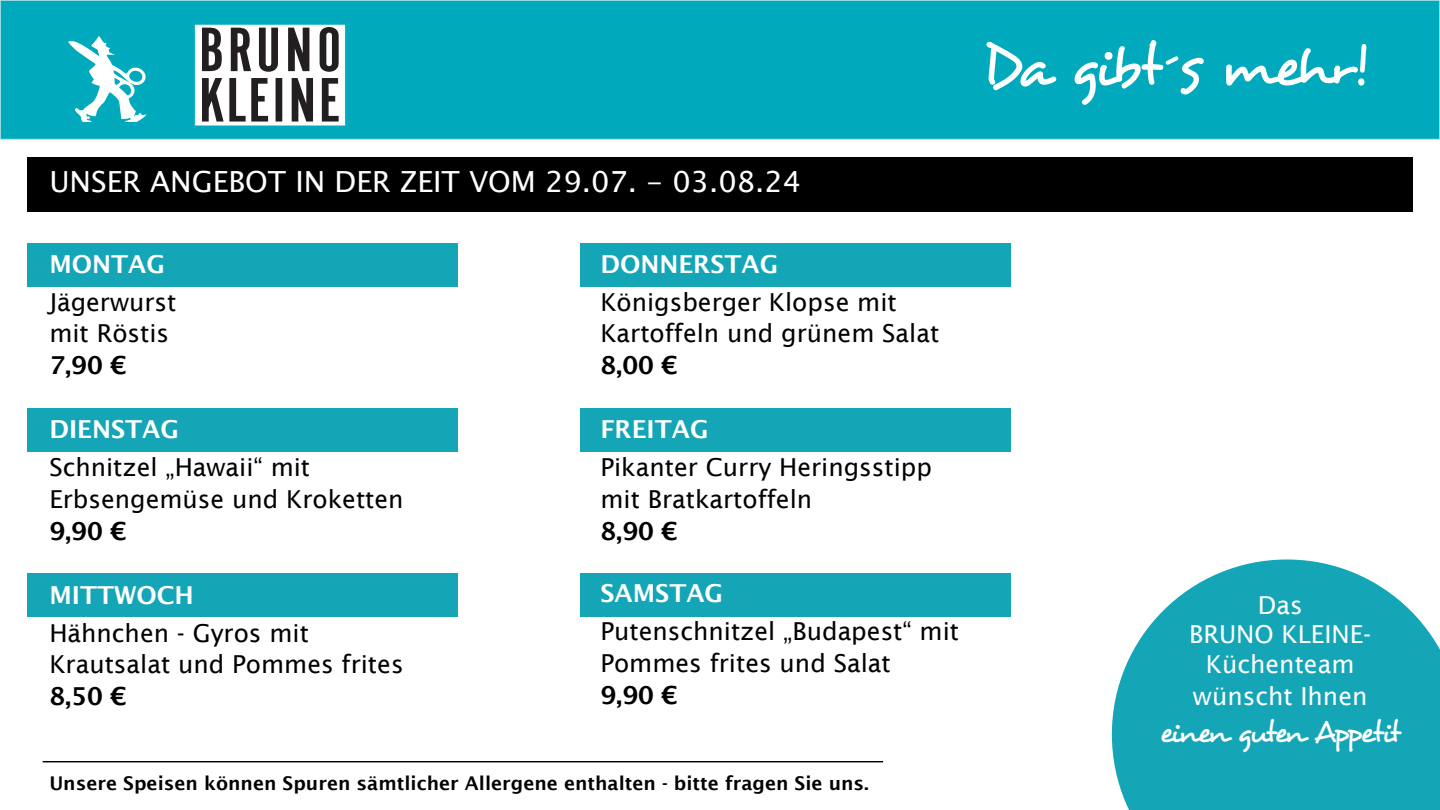
<style>
.page{position:relative;width:1440px;height:810px;background:#fff}
.page>*{position:absolute;margin:0;border:0;box-sizing:border-box;transform-origin:0 0}
.t1{font:59.25px "Desyrel";letter-spacing:-.08em;color:#fff}
.t2{font:30.6px "Desyrel";letter-spacing:-.09em;color:#fff}
.t3{font:29.1px "Lucida Sans Unicode";color:#fff}
.t4{font:24.75px "Lucida Sans";color:#000}
.t5{font:600 24.75px "Lucida Sans";color:#fff}
.t6{font:24.75px/30.3px "Lucida Sans";color:#fff;text-align:center}
.t7{font:600 24.75px "Lucida Sans";color:#000}
.t8{font:600 18.9px "Lucida Sans";color:#000}
</style>
<div class="page">
<svg style="left:1112px;top:559px;width:328px;height:251px;fill:#14a5b7"></svg>
<hr style="left:43px;top:761px;width:840px;height:1px;background:#000">
<div style="left:27px;top:157px;width:1386px;height:55px;background:#000"></div>
<div style="left:27px;top:243px;width:430px;height:43px;background:#14a5b7"></div>
<div style="left:581px;top:243px;width:430px;height:43px;background:#14a5b7"></div>
<div style="left:27px;top:408px;width:430px;height:43px;background:#14a5b7"></div>
<div style="left:581px;top:408px;width:430px;height:43px;background:#14a5b7"></div>
<div style="left:27px;top:573px;width:430px;height:43px;background:#14a5b7"></div>
<div style="left:581px;top:573px;width:430px;height:43px;background:#14a5b7"></div>
<div style="left:0;top:0;width:1440px;height:139px;background:#00aabc"></div>
<div style="left:0;top:0;width:1440px;height:140px;border:1px solid #addfe7"></div>
<div style="left:195px;top:25px;width:150px;height:100px;background:#fff;border:1px solid #fff"></div>
<svg style="left:68px;top:36px;width:79px;height:86px"></svg>
<svg style="left:202px;top:78px;width:137px;height:44px"></svg>
<svg style="left:202px;top:28px;width:20px;height:43px"></svg>
<svg style="left:231px;top:28px;width:20px;height:43px"></svg>
<svg style="left:259px;top:28px;width:19px;height:44px"></svg>
<svg style="left:288px;top:28px;width:21px;height:43px"></svg>
<svg style="left:320px;top:27px;width:19px;height:45px"></svg>
<p class="t3" style="left:49px;top:159px;width:753px">UNSER ANGEBOT IN DER ZEIT VOM 29.07. - 03.08.24</p>
<p class="t5" style="left:49px;top:250px;width:117px">MONTAG</p>
<p class="t4" style="left:49px;top:288px;width:129px">Jägerwurst</p>
<p class="t4" style="left:49px;top:319px;width:121px">mit Röstis</p>
<p class="t7" style="left:49px;top:351px;width:79px">7,90 €</p>
<p class="t5" style="left:49px;top:415px;width:131px">DIENSTAG</p>
<p class="t4" style="left:49px;top:453px;width:262px">Schnitzel „Hawaii“ mit</p>
<p class="t4" style="left:49px;top:485px;width:356px">Erbsengemüse und Kroketten</p>
<p class="t7" style="left:49px;top:517px;width:79px">9,90 €</p>
<p class="t5" style="left:49px;top:581px;width:146px">MITTWOCH</p>
<p class="t4" style="left:49px;top:619px;width:261px">Hähnchen - Gyros mit</p>
<p class="t4" style="left:49px;top:650px;width:356px">Krautsalat und Pommes frites</p>
<p class="t7" style="left:49px;top:682px;width:79px">8,50 €</p>
<p class="t5" style="left:600px;top:250px;width:179px">DONNERSTAG</p>
<p class="t4" style="left:600px;top:288px;width:298px">Königsberger Klopse mit</p>
<p class="t4" style="left:600px;top:319px;width:340px">Kartoffeln und grünem Salat</p>
<p class="t7" style="left:600px;top:351px;width:79px">8,00 €</p>
<p class="t5" style="left:600px;top:415px;width:110px">FREITAG</p>
<p class="t4" style="left:600px;top:453px;width:333px">Pikanter Curry Heringsstipp</p>
<p class="t4" style="left:600px;top:485px;width:213px">mit Bratkartoffeln</p>
<p class="t7" style="left:600px;top:517px;width:79px">8,90 €</p>
<p class="t5" style="left:600px;top:580px;width:124px">SAMSTAG</p>
<p class="t4" style="left:600px;top:617px;width:360px">Putenschnitzel „Budapest“ mit</p>
<p class="t4" style="left:600px;top:649px;width:292px">Pommes frites und Salat</p>
<p class="t7" style="left:600px;top:681px;width:79px">9,90 €</p>
<p class="t8" style="left:49px;top:772px;width:821px">Unsere Speisen können Spuren sämtlicher Allergene enthalten - bitte fragen Sie uns.</p>
<p class="t1" style="left:982px;top:30px;width:386px">Da gibt´s mehr!</p>
<p class="t6" style="left:1189px;top:590px;width:183px">Das<br>BRUNO KLEINE-<br>Küchenteam wünscht Ihnen</p>
<p class="t2" style="left:1160px;top:714px;width:242px">einen guten Appetit</p>
</div>
